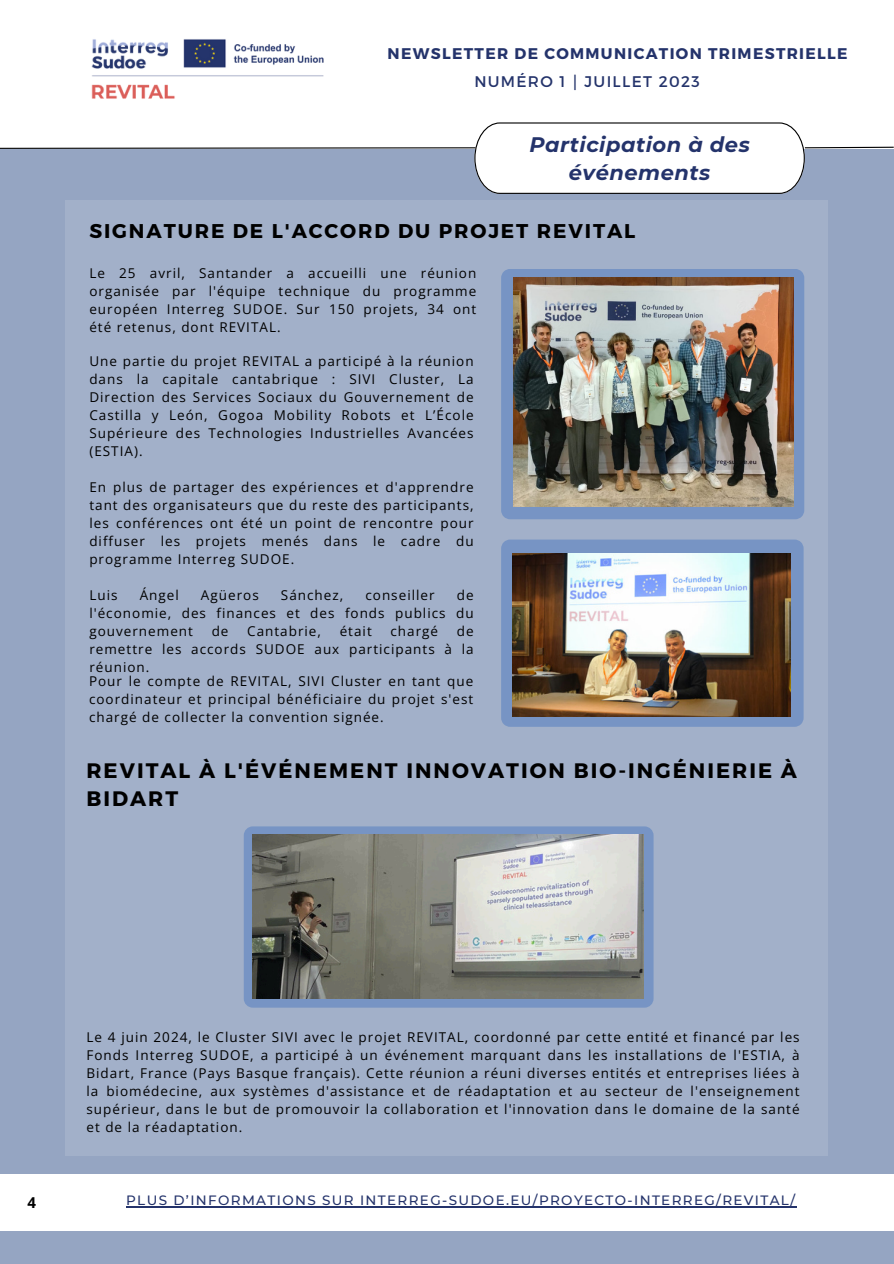
<style>
.page{position:relative;width:894px;height:1264px;background:#fff}
.page>*{position:absolute;margin:0;border:0;box-sizing:border-box;transform-origin:0 0}
.t1{font:700 21px/28.2px "Montserrat";letter-spacing:.095em;color:#000}
.t2{font:italic 700 21px/28.2px "Montserrat";letter-spacing:.025em;color:#24336b;text-align:center}
.t3{font:700 19.95px "Montserrat";letter-spacing:.095em;color:#000}
.t4{font:700 15.45px "Montserrat";letter-spacing:.085em;color:#24336b}
.t5{font:15.45px "Montserrat";letter-spacing:.085em;color:#24336b}
.t6{font:700 15px "Open Sans";color:#000}
.t7{font:13.5px/18px "Open Sans";letter-spacing:.075em;color:#000;text-align:justify}
.t8{font:500 13.5px "Montserrat";letter-spacing:.1em;color:#24336b}
.s1{font-family:"Free Sans"}
</style>
<div class="page">
<div style="left:0;top:0;width:893px;height:1263px;background:#95a5c2"></div>
<div style="left:66px;top:201px;width:761px;height:954px;background:#a2b0c9"></div>
<div style="left:501px;top:539px;width:302px;height:187px;background:#7794c4"></div>
<img style="left:512px;top:553px;width:278px;height:164px">
<div style="left:0;top:0;width:893px;height:148px;background:#fff"></div>
<div style="left:0;top:1174px;width:893px;height:56px;background:#fff"></div>
<svg style="left:0;top:122px;width:893px;height:72px"></svg>
<svg style="left:244px;top:826px;width:409px;height:181px;background:#7792bd"></svg>
<img style="left:91px;top:39px;width:233px;height:60px">
<img style="left:252px;top:834px;width:391px;height:164px">
<svg style="left:501px;top:269px;width:303px;height:250px;background:#7891bc"></svg>
<img style="left:513px;top:278px;width:280px;height:228px">
<hr style="left:126px;top:1206px;width:670px;height:1px;background:#24336b">
<p class="t4" style="left:387px;top:44px;width:461px">NEWSLETTER DE COMMUNICATION TRIMESTRIELLE</p>
<h1 class="t5" style="left:474px;top:71px;width:227px">NUMÉRO 1 <span class="s1">⎮</span> JUILLET 2023</h1>
<p class="t2" style="left:529px;top:130px;width:222px">Participation à des événements</p>
<p class="t3" style="left:89px;top:218px;width:547px">SIGNATURE DE L'ACCORD DU PROJET REVITAL</p>
<p class="t7" style="left:89px;top:264px;width:388px">Le 25 avril, Santander a accueilli une réunion organisée par l'équipe technique du programme européen Interreg SUDOE. Sur 150 projets, 34 ont été retenus, dont REVITAL.</p>
<p class="t7" style="left:89px;top:351px;width:385px">Une partie du projet REVITAL a participé à la réunion dans la capitale cantabrique : SIVI Cluster, La Direction des Services Sociaux du Gouvernement de Castilla y León, Gogoa Mobility Robots et L’École Supérieure des Technologies Industrielles Avancées (ESTIA).</p>
<p class="t7" style="left:89px;top:477px;width:385px">En plus de partager des expériences et d'apprendre tant des organisateurs que du reste des participants, les conférences ont été un point de rencontre pour diffuser les projets menés dans le cadre du programme Interreg SUDOE.</p>
<p class="t7" style="left:89px;top:585px;width:30px">Luis</p>
<p class="t7" style="left:140px;top:585px;width:41px">Ángel</p>
<p class="t7" style="left:201px;top:585px;width:59px">Agüeros</p>
<p class="t7" style="left:281px;top:585px;width:64px">Sánchez,</p>
<p class="t7" style="left:365px;top:585px;width:71px">conseiller</p>
<p class="t7" style="left:89px;top:585px;width:385px;text-indent:367px">de l'économie, des finances et des fonds publics du gouvernement</p>
<p class="t7" style="left:211px;top:621px;width:18px">de</p>
<p class="t7" style="left:247px;top:621px;width:75px">Cantabrie,</p>
<p class="t7" style="left:339px;top:621px;width:34px">était</p>
<p class="t7" style="left:390px;top:621px;width:49px">chargé</p>
<p class="t7" style="left:89px;top:621px;width:385px;text-indent:367px">de remettre les accords SUDOE aux participants à la réunion.</p>
<h1 class="t7" style="left:89px;top:672px;width:385px">Pour le compte de REVITAL, SIVI Cluster en tant que coordinateur et principal bénéficiaire du projet s'est chargé de collecter la convention signée.</h1>
<p class="t1" style="left:86px;top:755px;width:712px">REVITAL À L'ÉVÉNEMENT INNOVATION BIO-INGÉNIERIE À<br>BIDART</p>
<p class="t6" style="left:28px;top:1192px;width:10px">4</p>
<h2 class="t7" style="left:86px;top:1028px;width:714px">Le 4 juin 2024, le Cluster SIVI avec le projet REVITAL, coordonné par cette entité et financé par les Fonds Interreg SUDOE, a participé à un événement marquant dans les installations de l'ESTIA, à Bidart, France (Pays Basque français). Cette réunion a réuni diverses entités et entreprises liées à la biomédecine, aux systèmes d'assistance et de réadaptation et au secteur de l'enseignement supérieur, dans le but de promouvoir la collaboration et l'innovation dans le domaine de la santé et de la réadaptation.</h2>
<p class="t8" style="left:126px;top:1192px;width:670px">PLUS D’INFORMATIONS SUR INTERREG-SUDOE.EU/PROYECTO-INTERREG/REVITAL/</p>
</div>
